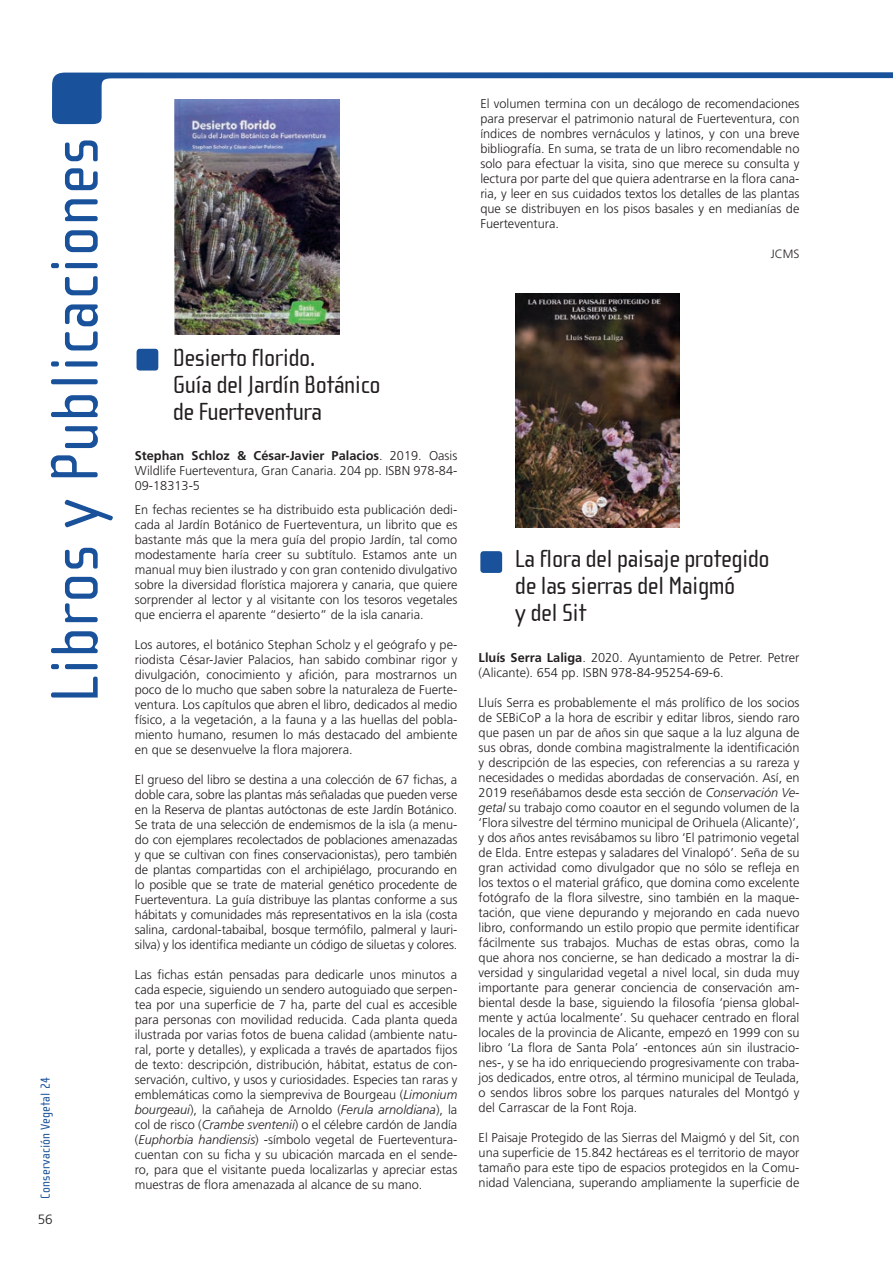
<style>
.page{position:relative;width:893px;height:1263px;background:#fff}
.page>*{position:absolute;margin:0;border:0;box-sizing:border-box;transform-origin:0 0}
.t1{font:69px "Cholla Sans";letter-spacing:.01em;color:#19529b}
.t2{font:25.5px "Cholla Sans";letter-spacing:-.02em;color:#231f20}
.t3{font:13.5px "Cholla Sans";letter-spacing:.01em;color:#19529b}
.t4{font:300 13.5px "Frutiger";color:#231f20}
.t5{font:300 12.75px/15px "Frutiger";color:#231f20;text-align:justify}
.t6{font:300 12px "Frutiger";color:#231f20}
.s1{font-weight:700}
.s2{font-style:italic}
</style>
<div class="page">
<img style="left:175px;top:124px;width:164px;height:210px">
<img style="left:515px;top:294px;width:164px;height:233px">
<svg style="left:480px;top:551px;width:23px;height:22px"></svg>
<svg style="left:136px;top:349px;width:23px;height:22px"></svg>
<svg style="left:52px;top:72px;width:841px;height:52px"></svg>
<p class="t1" style="left:37px;top:703px;width:567px;rotate:-90deg">Libros y Publicaciones</p>
<p class="t3" style="left:38px;top:1198px;width:123px;rotate:-90deg">Conservación Vegetal 24</p>
<p class="t4" style="left:38px;top:1212px;width:17px">56</p>
<p class="t5" style="left:480px;top:96px;width:321px">El volumen termina con un decálogo de recomendaciones para preservar el patrimonio natural de Fuerteventura, con índices de nombres vernáculos y latinos, y con una breve bibliografía. En suma, se trata de un libro recomendable no solo para efectuar la visita, sino que merece su consulta y lectura por parte del que quiera adentrarse en la flora cana&shy;ria, y leer en sus cuidados textos los detalles de las plantas que se distribuyen en los pisos basales y en medianías de Fuerteventura.</p>
<p class="t6" style="left:771px;top:247px;width:30px">JCMS</p>
<p class="t2" style="left:173px;top:343px;width:145px">Desierto florido.</p>
<p class="t2" style="left:173px;top:370px;width:209px">Guía del Jardín Botánico</p>
<p class="t2" style="left:173px;top:397px;width:151px">de Fuerteventura</p>
<p class="t5" style="left:135px;top:449px;width:324px"><span class="s1">Stephan Schloz &amp; César-Javier Palacios</span>. 2019. Oasis Wildlife Fuerteventura, Gran Canaria. 204 pp. ISBN 978-84- 09-18313-5</p>
<p class="t5" style="left:135px;top:503px;width:324px">En fechas recientes se ha distribuido esta publicación dedi&shy;cada al Jardín Botánico de Fuerteventura, un librito que es bastante más que la mera guía del propio Jardín, tal como modestamente haría creer su subtítulo. Estamos ante un manual muy bien ilustrado y con gran contenido divulgativo sobre la diversidad florística majorera y canaria, que quiere sorprender al lector y al visitante con los tesoros vegetales que encierra el aparente “desierto” de la isla canaria.</p>
<p class="t5" style="left:135px;top:638px;width:324px">Los autores, el botánico Stephan Scholz y el geógrafo y pe&shy;riodista César-Javier Palacios, han sabido combinar rigor y divulgación, conocimiento y afición, para mostrarnos un poco de lo mucho que saben sobre la naturaleza de Fuerte&shy;ventura. Los capítulos que abren el libro, dedicados al medio físico, a la vegetación, a la fauna y a las huellas del pobla&shy;miento humano, resumen lo más destacado del ambiente en que se desenvuelve la flora majorera.</p>
<p class="t5" style="left:135px;top:773px;width:324px">El grueso del libro se destina a una colección de 67 fichas, a doble cara, sobre las plantas más señaladas que pueden verse en la Reserva de plantas autóctonas de este Jardín Botánico.<br>Se trata de una selección de endemismos de la isla (a menu&shy;do con ejemplares recolectados de poblaciones amenazadas y que se cultivan con fines conservacionistas), pero también de plantas compartidas con el archipiélago, procurando en lo posible que se trate de material genético procedente de Fuerteventura. La guía distribuye las plantas conforme a sus hábitats y comunidades más representativos en la isla (costa salina, cardonal-tabaibal, bosque termófilo, palmeral y lauri&shy;silva) y los identifica mediante un código de siluetas y colores.</p>
<p class="t5" style="left:135px;top:968px;width:324px">Las fichas están pensadas para dedicarle unos minutos a cada especie, siguiendo un sendero autoguiado que serpen&shy;tea por una superficie de 7 ha, parte del cual es accesible para personas con movilidad reducida. Cada planta queda ilustrada por varias fotos de buena calidad (ambiente natu&shy;ral, porte y detalles), y explicada a través de apartados fijos de texto: descripción, distribución, hábitat, estatus de con&shy;servación, cultivo, y usos y curiosidades. Especies tan raras y emblemáticas como la siempreviva de Bourgeau (<span class="s2">Limonium bourgeaui</span>), la cañaheja de Arnoldo (<span class="s2">Ferula arnoldiana</span>), la col de risco (<span class="s2">Crambe sventenii</span>) o el célebre cardón de Jandía (<span class="s2">Euphorbia handiensis</span>) -símbolo vegetal de Fuerteventura&shy;cuentan con su ficha y su ubicación marcada en el sende&shy;ro, para que el visitante pueda localizarlas y apreciar estas muestras de flora amenazada al alcance de su mano.</p>
<p class="t2" style="left:515px;top:545px;width:256px">La flora del paisaje protegido</p>
<p class="t2" style="left:515px;top:572px;width:222px">de las sierras del Maigmó</p>
<p class="t2" style="left:515px;top:599px;width:73px">y del Sit</p>
<p class="t5" style="left:479px;top:651px;width:322px"><span class="s1">Lluís Serra Laliga</span>. 2020. Ayuntamiento de Petrer. Petrer (Alicante). 654 pp. ISBN 978-84-95254-69-6.</p>
<p class="t5" style="left:479px;top:696px;width:322px">Lluís Serra es probablemente el más prolífico de los socios de SEBiCoP a la hora de escribir y editar libros, siendo raro que pasen un par de años sin que saque a la luz alguna de sus obras, donde combina magistralmente la identificación y descripción de las especies, con referencias a su rareza y necesidades o medidas abordadas de conservación. Así, en 2019 reseñábamos desde esta sección de <span class="s2">Conservación Ve&shy;getal</span> su trabajo como coautor en el segundo volumen de la ‘Flora silvestre del término municipal de Orihuela (Alicante)’, y dos años antes revisábamos su libro ‘El patrimonio vegetal de Elda. Entre estepas y saladares del Vinalopó’. Seña de su gran actividad como divulgador que no sólo se refleja en los textos o el material gráfico, que domina como excelente fotógrafo de la flora silvestre, sino también en la maque&shy;tación, que viene depurando y mejorando en cada nuevo libro, conformando un estilo propio que permite identificar fácilmente sus trabajos. Muchas de estas obras, como la que ahora nos concierne, se han dedicado a mostrar la di&shy;versidad y singularidad vegetal a nivel local, sin duda muy importante para generar conciencia de conservación am&shy;biental desde la base, siguiendo la filosofía ‘piensa global&shy;mente y actúa localmente’. Su quehacer centrado en floral locales de la provincia de Alicante, empezó en 1999 con su libro ‘La flora de Santa Pola’ -entonces aún sin ilustracio&shy;nes-, y se ha ido enriqueciendo progresivamente con traba&shy;jos dedicados, entre otros, al término municipal de Teulada, o sendos libros sobre los parques naturales del Montgó y del Carrascar de la Font Roja.</p>
<p class="t5" style="left:479px;top:1131px;width:322px">El Paisaje Protegido de las Sierras del Maigmó y del Sit, con una superficie de 15.842 hectáreas es el territorio de mayor tamaño para este tipo de espacios protegidos en la Comu&shy;nidad Valenciana, superando ampliamente la superficie de</p>
</div>
